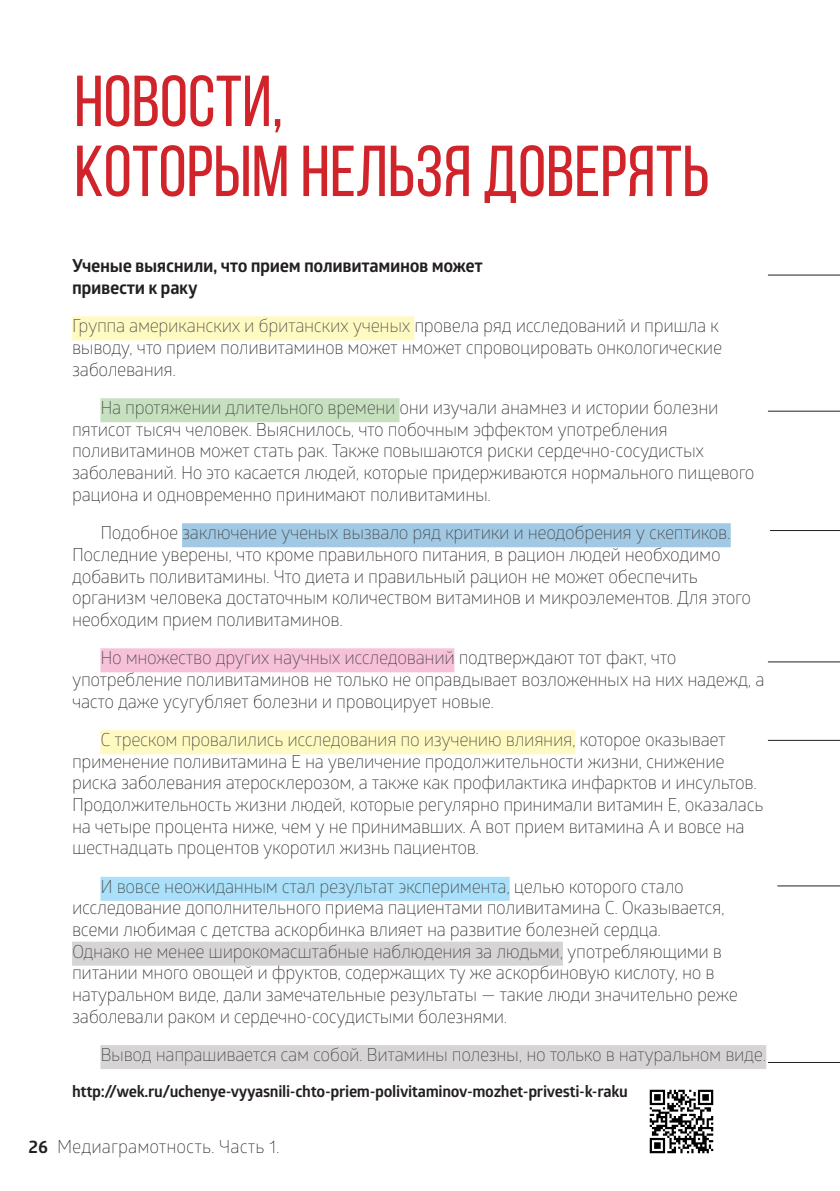
<style>
.page{position:relative;width:840px;height:1191px;background:#fff}
.page>*{position:absolute;margin:0;border:0;box-sizing:border-box;transform-origin:0 0}
.t1{font:72px/70px "Bebas Neue";color:#d1232a}
.t2{font:300 18px/21.6px "Glober";letter-spacing:-.02em;color:#231f20}
.t3{font:300 18px "Glober";letter-spacing:-.02em;color:#3e3e3f}
.t4{font:700 18px/21.6px "Glober";letter-spacing:-.02em;color:#231f20}
.t5{font:300 18px "Glober";color:#231f20}
.t6{font:700 16px "Glober";letter-spacing:-.02em;color:#231f20}
.s1{color:#3e3e3f}
.s2{font-weight:700}
</style>
<div class="page">
<div style="left:72px;top:316px;width:342px;height:24px;background:#fffac1"></div>
<div style="left:100px;top:398px;width:299px;height:24px;background:#c7e0bf"></div>
<div style="left:182px;top:523px;width:548px;height:24px;background:#a1c9e4"></div>
<div style="left:100px;top:648px;width:354px;height:24px;background:#f7c1d9"></div>
<div style="left:100px;top:730px;width:475px;height:24px;background:#fffac1"></div>
<div style="left:100px;top:877px;width:409px;height:24px;background:#aae0f9"></div>
<div style="left:72px;top:941px;width:490px;height:24px;background:#d6d4d5"></div>
<div style="left:100px;top:1045px;width:665px;height:24px;background:#d6d4d5"></div>
<img style="left:649px;top:1089px;width:65px;height:65px">
<hr style="left:767px;top:411px;width:72px;height:1px;background:#231f20">
<hr style="left:769px;top:530px;width:70px;height:1px;background:#231f20">
<hr style="left:767px;top:661px;width:72px;height:1px;background:#231f20">
<hr style="left:767px;top:740px;width:72px;height:1px;background:#231f20">
<hr style="left:777px;top:885px;width:62px;height:1px;background:#231f20">
<hr style="left:767px;top:1062px;width:72px;height:1px;background:#231f20">
<hr style="left:767px;top:275px;width:72px;height:1px;background:#231f20">
<h1 class="t1" style="left:74px;top:66px;width:636px">новости,<br>которым нельзя доверять</h1>
<p class="t4" style="left:72px;top:255px;width:412px">Ученые выяснили, что прием поливитаминов может привести к раку</p>
<p class="t2" style="left:72px;top:314px;width:651px"><span class="s1">Группа американских и британских ученых</span> провела ряд исследований и пришла к выводу, что прием поливитаминов может нможет спровоцировать онкологические заболевания.</p>
<p class="t2" style="left:72px;top:396px;width:683px;text-indent:28px"><span class="s1">На протяжении длительного времени</span> они изучали анамнез и истории болезни пятисот тысяч человек. Выяснилось, что побочным эффектом употребления поливитаминов может стать рак. Также повышаются риски сердечно-сосудистых заболеваний. Но это касается людей, которые придерживаются нормального пищевого рациона и одновременно принимают поливитамины.</p>
<p class="t2" style="left:72px;top:521px;width:680px;text-indent:28px">Подобное <span class="s1">заключение ученых вызвало ряд критики и неодобрения у скептиков.<br></span>Последние уверены, что кроме правильного питания, в рацион людей необходимо добавить поливитамины. Что диета и правильный рацион не может обеспечить организм человека достаточным количеством витаминов и микроэлементов. Для этого необходим прием поливитаминов.</p>
<p class="t2" style="left:72px;top:646px;width:693px;text-indent:28px"><span class="s1">Но множество других научных исследований</span> подтверждают тот факт, что употребление поливитаминов не только не оправдывает возложенных на них надежд, а часто даже усугубляет болезни и провоцирует новые.</p>
<p class="t2" style="left:72px;top:728px;width:692px;text-indent:28px"><span class="s1">С треском провалились исследования по изучению влияния,</span> которое оказывает применение поливитамина Е на увеличение продолжительности жизни, снижение риска заболевания атеросклерозом, а также как профилактика инфарктов и инсультов.<br>Продолжительность жизни людей, которые регулярно принимали витамин Е, оказалась на четыре процента ниже, чем у не принимавших. А вот прием витамина А и вовсе на шестнадцать процентов укоротил жизнь пациентов.</p>
<p class="t2" style="left:72px;top:875px;width:667px;text-indent:28px"><span class="s1">И вовсе неожиданным стал результат эксперимента,</span> целью которого стало исследование дополнительного приема пациентами поливитамина С. Оказывается, всеми любимая с детства аскорбинка влияет на развитие болезней сердца.<br><span class="s1">Однако не менее широкомасштабные наблюдения за людьми,</span> употребляющими в питании много овощей и фруктов, содержащих ту же аскорбиновую кислоту, но в натуральном виде, дали замечательные результаты — такие люди значительно реже заболевали раком и сердечно-сосудистыми болезнями.</p>
<p class="t3" style="left:100px;top:1042px;width:667px">Вывод напрашивается сам собой. Витамины полезны, но только в натуральном виде.</p>
<p class="t6" style="left:72px;top:1080px;width:557px">http://wek.ru/uchenye-vyyasnili-chto-priem-polivitaminov-mozhet-privesti-k-raku</p>
<p class="t5" style="left:28px;top:1134px;width:253px"><span class="s2">26</span> Медиаграмотность. Часть 1.</p>
</div>
